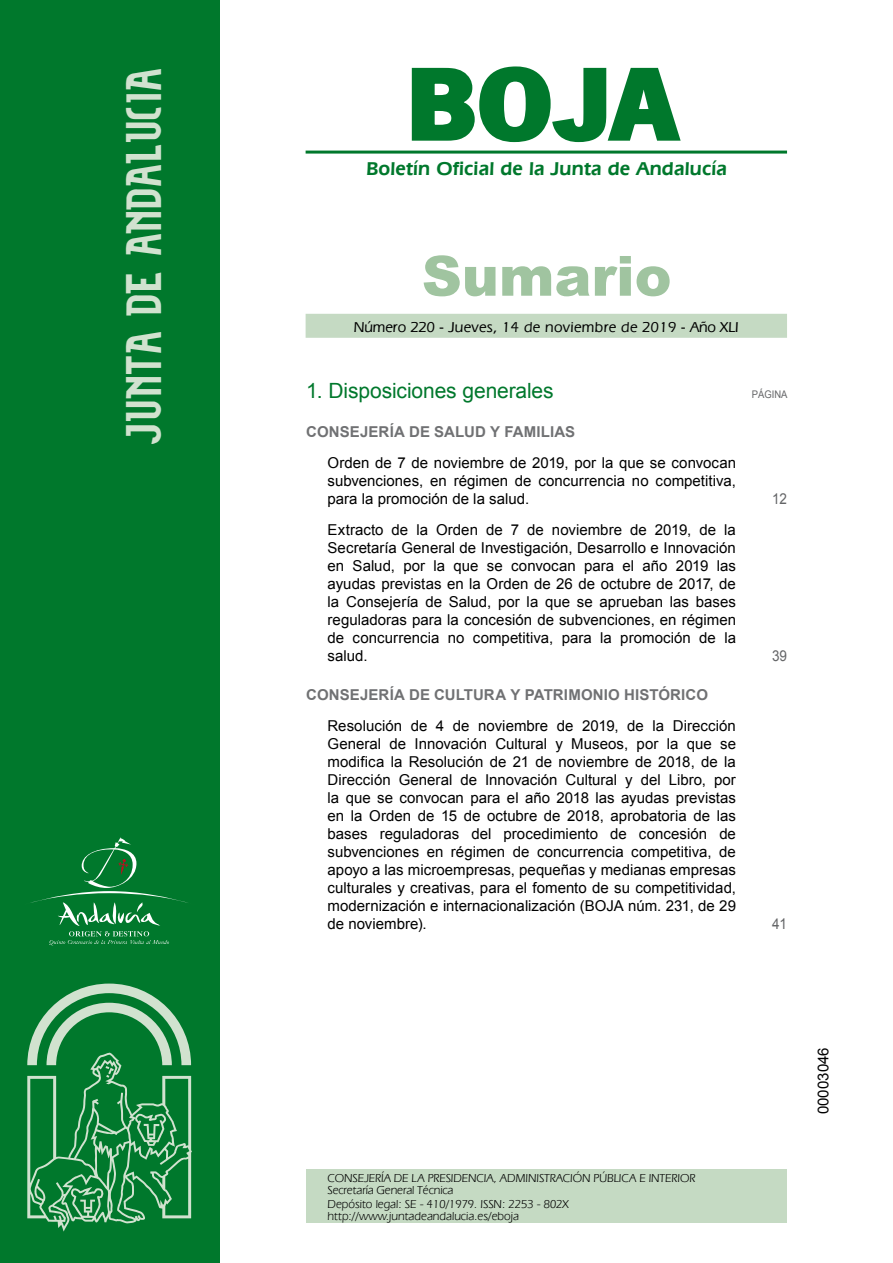
<style>
.page{position:relative;width:893px;height:1263px;background:#fff}
.page>*{position:absolute;margin:0;border:0;box-sizing:border-box;transform-origin:0 0}
.t1{font:700 105px "News Got T";color:#00782c;scale:1.14 1}
.t2{font:900 55.5px "Arial";color:#a0c4a0}
.t3{font:27px "Alfabeto Andaluz Nuevo";color:#d1e2cf}
.t4{font:21px "Arial";letter-spacing:-.005em;color:#00782c}
.t5{font:600 19.5px "Eras IT Cby BT";letter-spacing:.01em;color:#00782c}
.t6{font:15px/18px "Arial";color:#000;text-align:justify}
.t7{font:700 15px "Arial";letter-spacing:.01em;color:#707173}
.t8{font:500 15px "Eras IT Cby BT";letter-spacing:.025em;color:#000}
.t9{font:15px "Arial";color:#646567;scale:.9 1}
.t10{font:12px/12px "Eras IT Cby BT";letter-spacing:-.01em;color:#000}
.t11{font:10.5px "Arial";color:#646567;scale:.9 1}
</style>
<div class="page">
<hr style="left:305px;top:151px;width:482px;height:3px;background:#00782c">
<div style="left:305px;top:314px;width:482px;height:24px;background:#c5dac3"></div>
<div style="left:0;top:0;width:219px;height:1263px;background:#00782c"></div>
<svg style="left:27px;top:984px;width:165px;height:248px"></svg>
<svg style="left:411px;top:66px;width:270px;height:77px"></svg>
<div style="left:306px;top:1169px;width:481px;height:54px;background:#c5dac3"></div>
<svg style="left:30px;top:837px;width:158px;height:108px"></svg>
<h3 class="t3" style="left:136px;top:446px;width:379px;rotate:-90deg">JUNTA DE ANDALUCIA</h3>
<h1 class="t1" style="left:405px;top:42px;width:240px">BOJA</h1>
<h3 class="t5" style="left:366px;top:157px;width:362px">Boletín Oficial de la Junta de Andalucía</h3>
<h2 class="t2" style="left:422px;top:236px;width:251px">Sumario</h2>
<p class="t8" style="left:354px;top:317px;width:386px">Número 220 - Jueves, 14 de noviembre de 2019 - Año XLI</p>
<h3 class="t4" style="left:306px;top:377px;width:249px">1. Disposiciones generales</h3>
<p class="t11" style="left:751px;top:388px;width:41px">PÁGINA</p>
<p class="t7" style="left:306px;top:422px;width:270px">CONSEJERÍA DE SALUD Y FAMILIAS</p>
<p class="t6" style="left:327px;top:454px;width:410px">Orden de 7 de noviembre de 2019, por la que se convocan subvenciones, en régimen de concurrencia no competitiva, para la promoción de la salud.</p>
<p class="t9" style="left:772px;top:489px;width:18px">12</p>
<p class="t6" style="left:327px;top:521px;width:410px">Extracto de la Orden de 7 de noviembre de 2019, de la Secretaría General de Investigación, Desarrollo e Innovación en Salud, por la que se convocan para el año 2019 las ayudas previstas en la Orden de 26 de octubre de 2017, de la Consejería de Salud, por la que se aprueban las bases reguladoras para la concesión de subvenciones, en régimen de concurrencia no competitiva, para la promoción de la salud.</p>
<p class="t7" style="left:306px;top:685px;width:403px">CONSEJERÍA DE CULTURA Y PATRIMONIO HISTÓRICO</p>
<p class="t6" style="left:327px;top:717px;width:410px">Resolución de 4 de noviembre de 2019, de la Dirección General de Innovación Cultural y Museos, por la que se modifica la Resolución de 21 de noviembre de 2018, de la Dirección General de Innovación Cultural y del Libro, por la que se convocan para el año 2018 las ayudas previstas en la Orden de 15 de octubre de 2018, aprobatoria de las bases reguladoras del procedimiento de concesión de subvenciones en régimen de concurrencia competitiva, de apoyo a las microempresas, pequeñas y medianas empresas culturales y creativas, para el fomento de su competitividad, modernización e internacionalización (BOJA núm. 231, de 29 de noviembre).</p>
<p class="t9" style="left:772px;top:646px;width:18px">39</p>
<p class="t9" style="left:772px;top:914px;width:18px">41</p>
<p class="t10" style="left:327px;top:1171px;width:369px">CONSEJERÍA DE LA PRESIDENCIA, ADMINISTRACIÓN PÚBLICA E INTERIOR<br>Secretaría General Técnica</p>
<p class="t10" style="left:327px;top:1198px;width:243px">Depósito legal: SE - 410/1979. ISSN: 2253 - 802X http://www.juntadeandalucia.es/eboja</p>
<p class="t6" style="left:814px;top:1114px;width:68px;rotate:-90deg">00003046</p>
</div>
